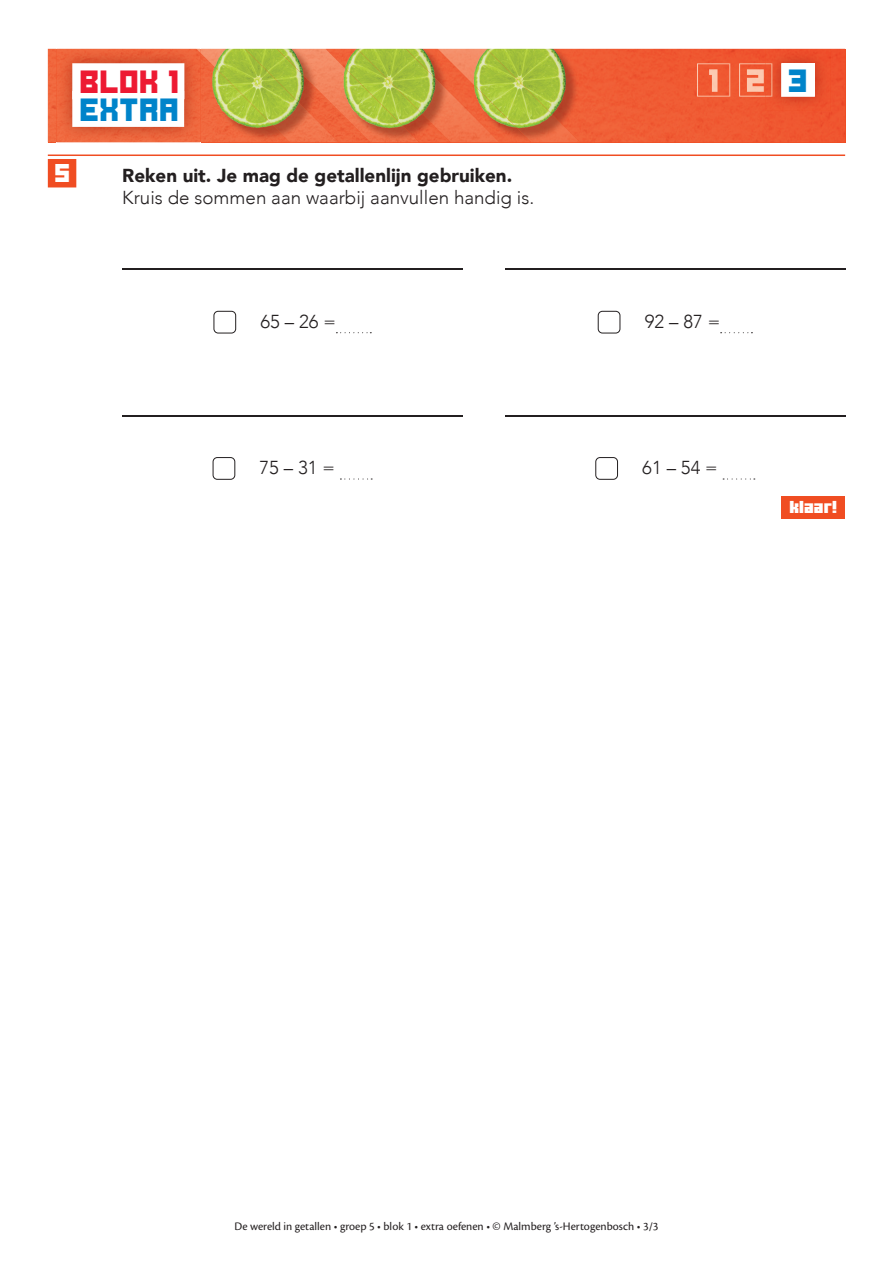
<style>
.page{position:relative;width:893px;height:1263px;background:#fff}
.page>*{position:absolute;margin:0;border:0;box-sizing:border-box;transform-origin:0 0}
.t1{font:22.5px "Ode to Idle Gaming";letter-spacing:.01em;color:#0084ca}
.t2{font:22.5px "Ode to Idle Gaming";color:#ed1a33}
.t3{font:300 18.75px "Avenir";color:#231f20}
.t4{font:900 18.75px "Avenir";color:#231f20}
.t5{font:18px "Ode to Idle Gaming";color:#fff}
.t6{font:12.3px "Minercraftory";letter-spacing:.01em;color:#fff}
.t7{font:12px "Cronos Pro";color:#231f20}
</style>
<div class="page">
<div style="left:760px;top:49px;width:85px;height:93px;background:#ef552f"></div>
<img style="left:48px;top:49px;width:712px;height:93px">
<img style="left:56px;top:48px;width:144px;height:95px">
<img style="left:56px;top:49px;width:144px;height:1px">
<svg style="left:196px;top:49px;width:4px;height:4px"></svg>
<div style="left:72px;top:63px;width:112px;height:36px;background:#fff"></div>
<div style="left:72px;top:91px;width:112px;height:36px;background:#fff"></div>
<img style="left:739px;top:63px;width:26px;height:34px">
<img style="left:760px;top:69px;width:4px;height:23px">
<img style="left:747px;top:69px;width:13px;height:23px">
<img style="left:697px;top:63px;width:33px;height:34px">
<img style="left:709px;top:69px;width:8px;height:23px">
<img style="left:765px;top:49px;width:66px;height:62px">
<div style="left:782px;top:64px;width:32px;height:32px;background:#fff"></div>
<div style="left:781px;top:63px;width:34px;height:34px;border:1px solid #fff"></div>
<div style="left:781px;top:497px;width:64px;height:22px;background:#f04d22"></div>
<hr style="left:48px;top:154px;width:797px;height:2px;background:#f04d22">
<div style="left:48px;top:159px;width:28px;height:28px;background:#f04d22"></div>
<hr style="left:122px;top:269px;width:340px;height:1px;background:#231f20">
<hr style="left:505px;top:269px;width:340px;height:1px;background:#231f20">
<div style="left:214px;top:311px;width:22px;height:22px;border:1px solid #231f20;border-radius:4px"></div>
<svg style="left:336px;top:332px;width:35px;height:1px"></svg>
<div style="left:598px;top:311px;width:22px;height:22px;border:1px solid #231f20;border-radius:4px"></div>
<svg style="left:721px;top:332px;width:31px;height:1px"></svg>
<hr style="left:122px;top:415px;width:340px;height:1px;background:#231f20">
<hr style="left:505px;top:415px;width:340px;height:1px;background:#231f20">
<div style="left:213px;top:457px;width:22px;height:23px;border:1px solid #231f20;border-radius:4px"></div>
<svg style="left:340px;top:479px;width:32px;height:1px"></svg>
<div style="left:595px;top:457px;width:23px;height:23px;border:1px solid #231f20;border-radius:4px"></div>
<svg style="left:723px;top:479px;width:32px;height:1px"></svg>
<h1 class="t2" style="left:81px;top:72px;width:101px">BLOK 1</h1>
<h1 class="t1" style="left:81px;top:100px;width:101px">EXTRA</h1>
<h3 class="t5" style="left:55px;top:166px;width:17px">5</h3>
<h2 class="t4" style="left:122px;top:159px;width:391px">Reken uit. Je mag de getallenlijn gebruiken.</h2>
<h2 class="t3" style="left:122px;top:186px;width:414px">Kruis de sommen aan waarbij aanvullen handig is.</h2>
<h2 class="t3" style="left:260px;top:310px;width:77px">65 – 26 =</h2>
<h2 class="t3" style="left:645px;top:310px;width:77px">92 – 87 =</h2>
<h2 class="t3" style="left:260px;top:456px;width:77px">75 – 31 =</h2>
<h2 class="t3" style="left:642px;top:456px;width:77px">61 – 54 =</h2>
<h1 class="t1" style="left:789px;top:71px;width:21px">3</h1>
<p class="t6" style="left:789px;top:497px;width:49px">klaar!</p>
<p class="t7" style="left:234px;top:1219px;width:425px">De wereld in getallen • groep 5 • blok 1 • extra oefenen • © Malmberg ’s-Hertogenbosch • 3/3</p>
</div>
